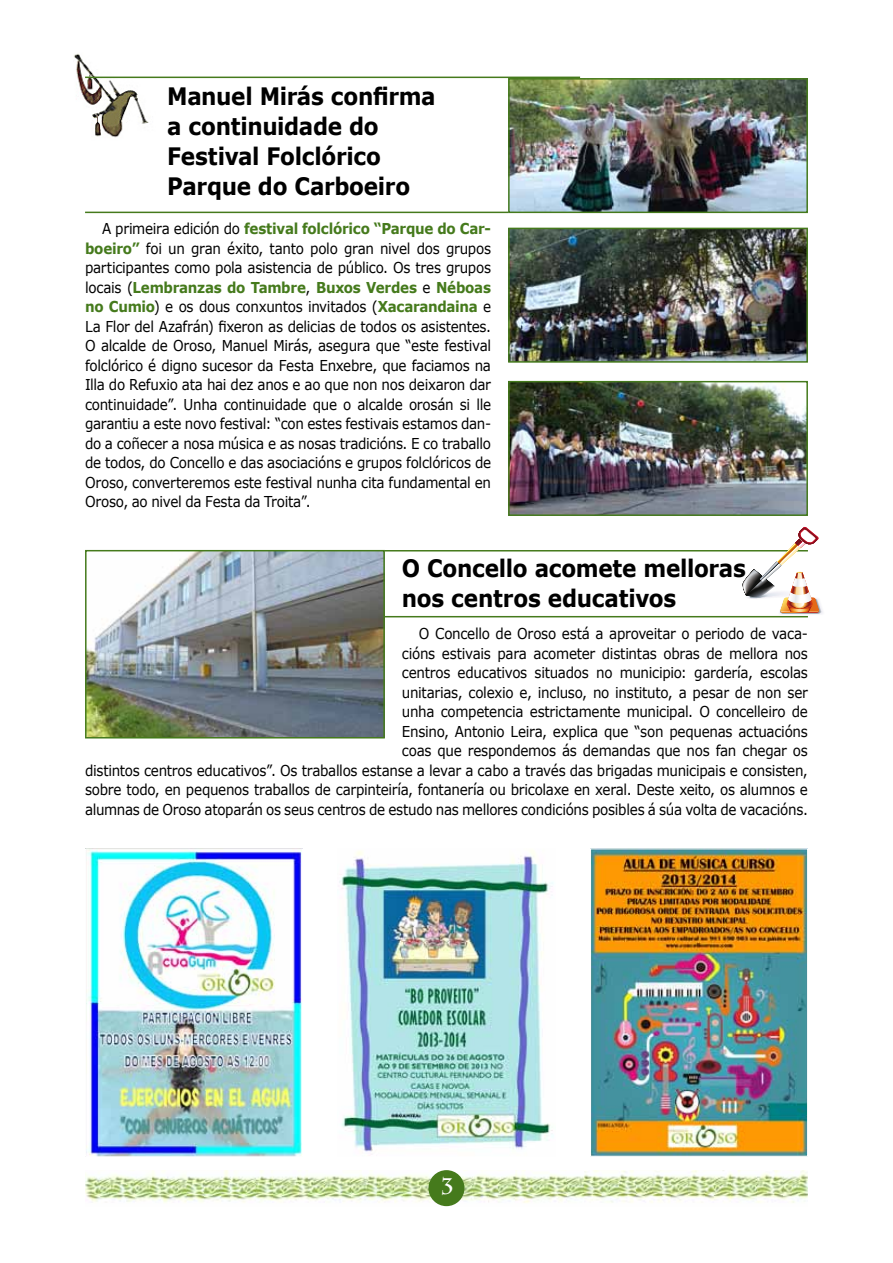
<style>
.page{position:relative;width:893px;height:1263px;background:#fff}
.page>*{position:absolute;margin:0;border:0;box-sizing:border-box;transform-origin:0 0}
.t1{font:700 24px/30px "Verdana";letter-spacing:-.015em;color:#000;scale:.9 1}
.t2{font:700 22.5px "Charlemagne Std";color:#fff}
.t3{font:15px/19.5px "Verdana";letter-spacing:-.02em;color:#000;text-align:justify;scale:.9 1}
.s1{font-weight:700;color:#457a1c}
</style>
<div class="page">
<img style="left:85px;top:1170px;width:723px;height:36px">
<div style="left:429px;top:1171px;width:35px;height:34px;background:#457a1c;border-radius:50%"></div>
<div style="left:428px;top:1170px;width:36px;height:36px;border:2px solid #457a1c;border-radius:50%"></div>
<hr style="left:85px;top:212px;width:423px;height:1px;background:#457a1c">
<img style="left:511px;top:81px;width:294px;height:129px">
<div style="left:508px;top:78px;width:300px;height:135px;border:2px solid #457a1c"></div>
<img style="left:592px;top:850px;width:214px;height:305px">
<div style="left:590px;top:848px;width:218px;height:309px;border:1px solid #fff"></div>
<img style="left:87px;top:850px;width:214px;height:305px">
<div style="left:85px;top:848px;width:218px;height:309px;border:1px solid #fff"></div>
<img style="left:340px;top:850px;width:213px;height:305px">
<img style="left:88px;top:553px;width:294px;height:182px">
<div style="left:85px;top:550px;width:300px;height:188px;border:2px solid #457a1c"></div>
<hr style="left:385px;top:550px;width:423px;height:1px;background:#457a1c">
<hr style="left:385px;top:616px;width:423px;height:1px;background:#457a1c">
<img style="left:742px;top:527px;width:81px;height:87px">
<img style="left:511px;top:231px;width:294px;height:129px">
<div style="left:508px;top:228px;width:300px;height:135px;border:2px solid #457a1c"></div>
<img style="left:511px;top:384px;width:294px;height:129px">
<div style="left:508px;top:381px;width:300px;height:135px;border:2px solid #457a1c"></div>
<img style="left:74px;top:54px;width:81px;height:84px">
<hr style="left:85px;top:77px;width:495px;height:1px;background:#457a1c">
<h1 class="t1" style="left:167px;top:80px;width:300px">Manuel Mirás confirma a continuidade do<br>Festival Folclórico<br>Parque do Carboeiro</h1>
<p class="t3" style="left:85px;top:218px;width:453px;text-indent:17px">A primeira edición do <span class="s1">festival folclórico “Parque do Car&shy;boeiro”</span> foi un gran éxito, tanto polo gran nivel dos grupos participantes como pola asistencia de público. Os tres grupos locais (<span class="s1">Lembranzas do Tambre</span>, <span class="s1">Buxos Verdes</span> e <span class="s1">Néboas no Cumio</span>) e os dous conxuntos invitados (<span class="s1">Xacarandaina</span> e La Flor del Azafrán) fixeron as delicias de todos os asistentes.<br>O alcalde de Oroso, Manuel Mirás, asegura que “este festival folclórico é digno sucesor da Festa Enxebre, que faciamos na Illa do Refuxio ata hai dez anos e ao que non nos deixaron dar continuidade”. Unha continuidade que o alcalde orosán si lle garantiu a este novo festival: “con estes festivais estamos dan&shy;do a coñecer a nosa música e as nosas tradicións. E co traballo de todos, do Concello e das asociacións e grupos folclóricos de Oroso, converteremos este festival nunha cita fundamental en Oroso, ao nivel da Festa da Troita”.</p>
<h1 class="t1" style="left:402px;top:553px;width:384px">O Concello acomete melloras nos centros educativos</h1>
<p class="t3" style="left:85px;top:623px;width:805px;text-align:right">O Concello de Oroso está a aproveitar o periodo de vaca-<br>cións estivais para acometer distintas obras de mellora nos<br>centros educativos situados no municipio: gardería, escolas<br>unitarias, colexio e, incluso, no instituto, a pesar de non ser<br>unha competencia estrictamente municipal. O concelleiro de<br>Ensino, Antonio Leira, explica que “son pequenas actuacións<br>coas que respondemos ás demandas que nos fan chegar os<br>distintos centros educativos”. Os traballos estanse a levar a cabo a través das brigadas municipais e consisten, sobre todo, en pequenos traballos de carpinteiría, fontanería ou bricolaxe en xeral. Deste xeito, os alumnos e alumnas de Oroso atoparán os seus centros de estudo nas mellores condicións posibles á súa volta de vacacións.</p>
<h2 class="t2" style="left:441px;top:1173px;width:15px">3</h2>
</div>
